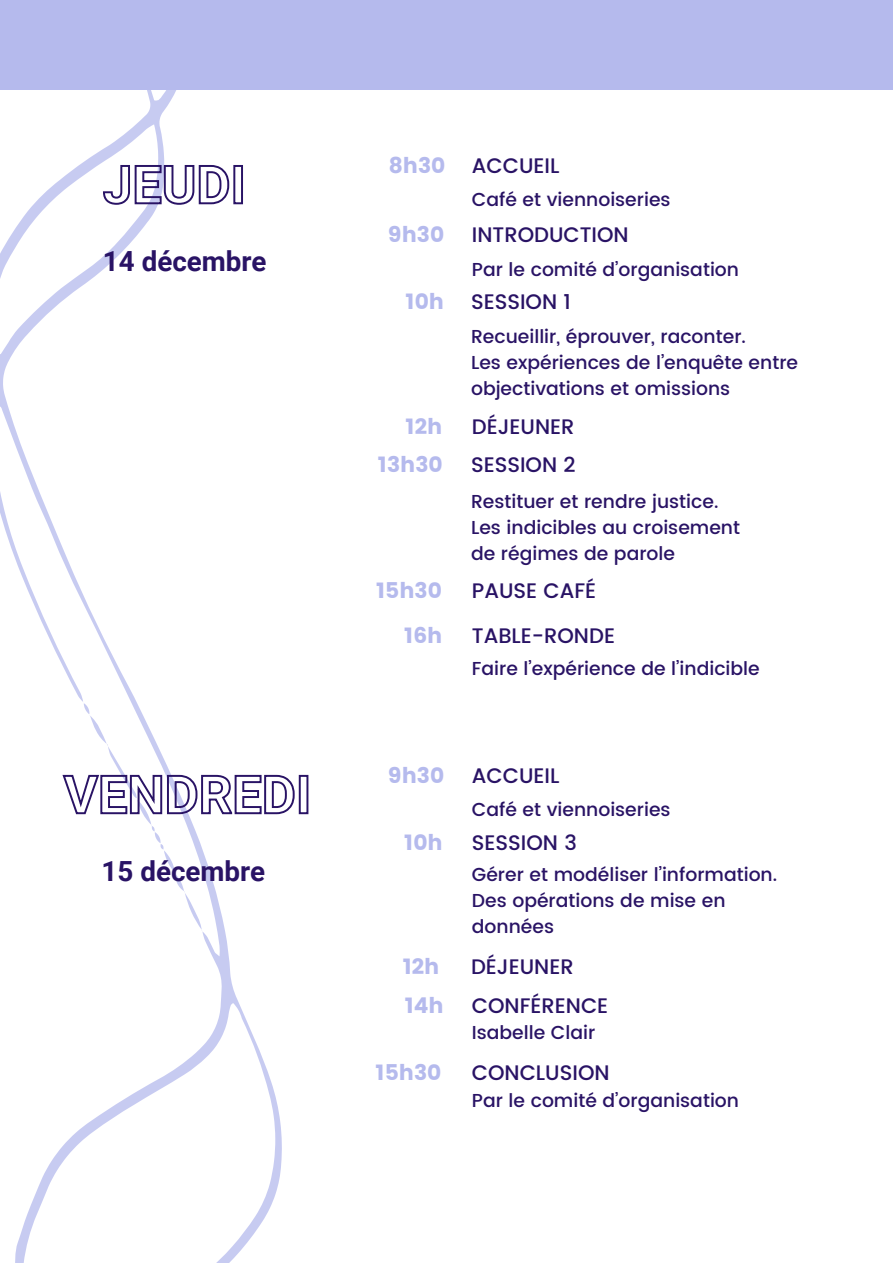
<style>
.page{position:relative;width:893px;height:1263px;background:#fff}
.page>*{position:absolute;margin:0;border:0;box-sizing:border-box;transform-origin:0 0}
.t1{font:700 27.75px "Roboto";color:#291365}
.t2{font:21.75px "Poppins";color:#b5baed}
.t3{font:500 21px "Poppins";color:#291365}
.t4{font:500 18.75px/25.9px "Poppins";color:#291365}
</style>
<div class="page">
<svg style="left:0;top:89px;width:282px;height:1174px"></svg>
<svg style="left:102px;top:164px;width:142px;height:42px"></svg>
<div style="left:0;top:0;width:893px;height:89px;background:#b5baed"></div>
<svg style="left:61px;top:702px;width:248px;height:229px"></svg>
<p class="t1" style="left:103px;top:245px;width:165px">14 décembre</p>
<p class="t1" style="left:102px;top:855px;width:165px">15 décembre</p>
<p class="t2" style="left:389px;top:152px;width:58px">8h30</p>
<p class="t3" style="left:472px;top:153px;width:89px">ACCUEIL</p>
<p class="t4" style="left:472px;top:187px;width:200px">Café et viennoiseries</p>
<p class="t2" style="left:388px;top:222px;width:58px">9h30</p>
<p class="t3" style="left:472px;top:223px;width:158px">INTRODUCTION</p>
<p class="t4" style="left:472px;top:256px;width:269px">Par le comité d’organisation</p>
<p class="t2" style="left:405px;top:289px;width:40px">10h</p>
<p class="t2" style="left:405px;top:413px;width:38px">12h</p>
<p class="t3" style="left:471px;top:290px;width:101px">SESSION 1</p>
<p class="t4" style="left:471px;top:323px;width:276px">Recueillir, éprouver, raconter.</p>
<p class="t4" style="left:471px;top:349px;width:329px">Les expériences de l’enquête entre objectivations et omissions</p>
<p class="t3" style="left:472px;top:414px;width:104px">DÉJEUNER</p>
<p class="t2" style="left:378px;top:452px;width:66px">13h30</p>
<p class="t3" style="left:471px;top:453px;width:106px">SESSION 2</p>
<p class="t4" style="left:471px;top:488px;width:249px">Restituer et rendre justice.</p>
<p class="t4" style="left:471px;top:514px;width:270px">Les indicibles au croisement</p>
<p class="t4" style="left:471px;top:540px;width:206px">de régimes de parole</p>
<p class="t2" style="left:376px;top:578px;width:67px">15h30</p>
<p class="t3" style="left:472px;top:579px;width:126px">PAUSE CAFÉ</p>
<p class="t2" style="left:404px;top:623px;width:40px">16h</p>
<p class="t3" style="left:472px;top:624px;width:145px">TABLE-RONDE</p>
<p class="t4" style="left:472px;top:655px;width:289px">Faire l’expérience de l’indicible</p>
<p class="t2" style="left:388px;top:762px;width:58px">9h30</p>
<p class="t2" style="left:404px;top:829px;width:40px">10h</p>
<p class="t2" style="left:403px;top:954px;width:38px">12h</p>
<p class="t2" style="left:405px;top:992px;width:41px">14h</p>
<p class="t2" style="left:375px;top:1060px;width:67px">15h30</p>
<p class="t3" style="left:472px;top:763px;width:89px">ACCUEIL</p>
<p class="t4" style="left:472px;top:797px;width:200px">Café et viennoiseries</p>
<p class="t3" style="left:472px;top:830px;width:106px">SESSION 3</p>
<p class="t4" style="left:472px;top:861px;width:307px">Gérer et modéliser l’information.<br>Des opérations de mise en données</p>
<p class="t3" style="left:471px;top:954px;width:104px">DÉJEUNER</p>
<p class="t3" style="left:472px;top:993px;width:138px">CONFÉRENCE</p>
<p class="t4" style="left:472px;top:1020px;width:125px">Isabelle Clair</p>
<p class="t3" style="left:472px;top:1061px;width:139px">CONCLUSION</p>
<p class="t4" style="left:472px;top:1088px;width:269px">Par le comité d’organisation</p>
</div>
